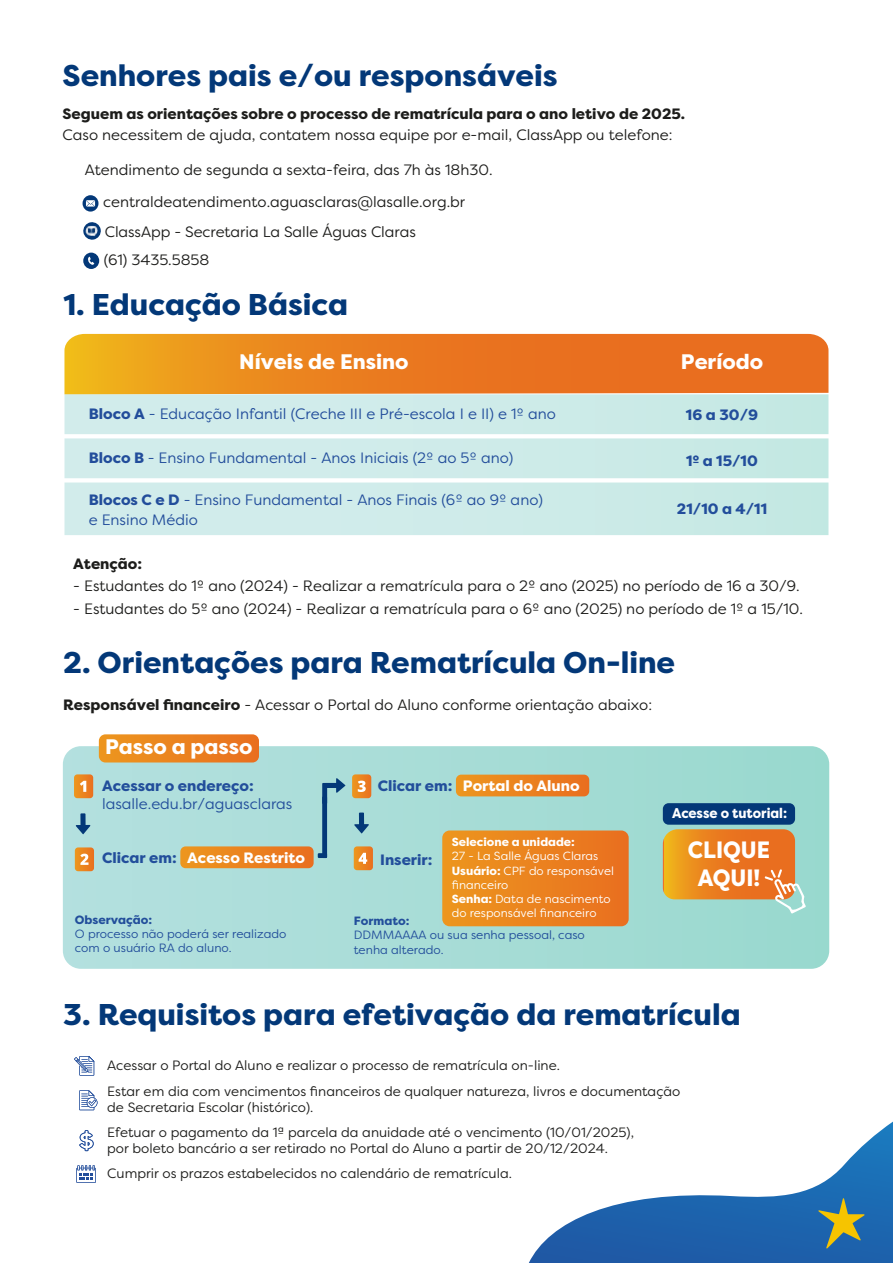
<style>
.page{position:relative;width:893px;height:1263px;background:#fff}
.page>*{position:absolute;margin:0;border:0;box-sizing:border-box;transform-origin:0 0}
.t1{font:800 30px "Filson Pro";color:#033878}
.t2{font:800 23.55px/28.3px "Filson Pro";color:#fff;text-align:center;scale:.93 1}
.t3{font:800 21px "Filson Pro";color:#fff}
.t4{font:15px "Filson Pro";color:#1d1d1b}
.t5{font:15px/19.5px "Filson Pro";color:#224d9b}
.t6{font:800 15px "Filson Pro";color:#1d1d1b}
.t7{font:800 15px "Filson Pro";color:#fff}
.t8{font:15px "Filson Pro";color:#224e9b}
.t9{font:800 15px "Filson Pro";color:#224e9b}
.t10{font:800 15px "Filson Pro";color:#224d9b}
.t11{font:800 14.1px "Filson Pro";color:#fff;scale:.93 1}
.t12{font:13.5px/26.4px "Filson Pro";color:#1d1d1b}
.t13{font:12px/14.4px "Filson Pro";color:#224e9b}
.t14{font:800 12px "Filson Pro";color:#224e9b}
.t15{font:11.85px/14.1px "Filson Pro";color:#fff}
.t16{font:800 11.85px "Filson Pro";color:#fff}
.s1{font-weight:800}
.s2{color:#224e9b}
</style>
<div class="page">
<div style="left:63px;top:746px;width:766px;height:223px;background:linear-gradient(to right,#b5e0de,#9ad8cd);border-radius:18px"></div>
<svg style="left:83px;top:253px;width:16px;height:16px"></svg>
<svg style="left:83px;top:195px;width:15px;height:17px"></svg>
<svg style="left:99px;top:734px;width:160px;height:28px;background:#ea8423"></svg>
<svg style="left:456px;top:775px;width:133px;height:21px;background:#ea831f"></svg>
<svg style="left:352px;top:774px;width:19px;height:24px"></svg>
<svg style="left:442px;top:830px;width:187px;height:96px;background:#ea8320"></svg>
<svg style="left:354px;top:846px;width:19px;height:24px"></svg>
<svg style="left:74px;top:774px;width:19px;height:24px"></svg>
<svg style="left:180px;top:846px;width:134px;height:22px;background:#e88524"></svg>
<svg style="left:75px;top:847px;width:19px;height:24px"></svg>
<svg style="left:76px;top:1165px;width:20px;height:18px"></svg>
<svg style="left:76px;top:813px;width:15px;height:21px"></svg>
<svg style="left:354px;top:812px;width:15px;height:21px"></svg>
<svg style="left:529px;top:1121px;width:364px;height:142px"></svg>
<svg style="left:818px;top:1198px;width:46px;height:50px;background:#638475"></svg>
<svg style="left:322px;top:778px;width:23px;height:26px"></svg>
<div style="left:322px;top:796px;width:5px;height:62px;background:#033878"></div>
<div style="left:318px;top:853px;width:9px;height:5px;background:#033878"></div>
<svg style="left:83px;top:222px;width:18px;height:18px"></svg>
<div style="left:663px;top:803px;width:132px;height:22px;background:#033878;border-radius:6px"></div>
<svg style="left:663px;top:829px;width:143px;height:85px;background:#d8984e"></svg>
<svg style="left:64px;top:334px;width:764px;height:60px;background:#ea8120"></svg>
<svg style="left:64px;top:394px;width:764px;height:141px;background:#d0ece9"></svg>
<svg style="left:74px;top:1056px;width:20px;height:19px"></svg>
<svg style="left:79px;top:1090px;width:18px;height:20px"></svg>
<svg style="left:79px;top:1130px;width:15px;height:21px"></svg>
<h1 class="t1" style="left:63px;top:57px;width:497px">Senhores pais e/ou responsáveis</h1>
<p class="t6" style="left:63px;top:105px;width:624px">Seguem as orientações sobre o processo de rematrícula para o ano letivo de 2025.</p>
<p class="t4" style="left:63px;top:125px;width:611px">Caso necessitem de ajuda, contatem nossa equipe por e-mail, ClassApp ou telefone:</p>
<p class="t4" style="left:85px;top:160px;width:409px">Atendimento de segunda a sexta-feira, das 7h às 18h30.</p>
<p class="t4" style="left:103px;top:192px;width:363px">centraldeatendimento.aguasclaras@lasalle.org.br</p>
<p class="t4" style="left:105px;top:222px;width:313px">ClassApp - Secretaria La Salle Águas Claras</p>
<p class="t4" style="left:104px;top:250px;width:107px">(61) 3435.5858</p>
<h1 class="t1" style="left:63px;top:286px;width:286px">1. Educação Básica</h1>
<h3 class="t3" style="left:239px;top:348px;width:171px">Níveis de Ensino</h3>
<h3 class="t3" style="left:681px;top:349px;width:84px">Período</h3>
<p class="t5" style="left:89px;top:403px;width:469px"><span class="s1">Bloco A</span> - Educação Infantil (Creche III e Pré-escola I e II) e 1º ano</p>
<p class="t5" style="left:89px;top:448px;width:426px"><span class="s1">Bloco B</span> - Ensino Fundamental - Anos Iniciais (2º ao 5º ano)</p>
<p class="t5" style="left:89px;top:490px;width:456px"><span class="s1">Blocos C e D</span> - Ensino Fundamental - Anos Finais (6º ao 9º ano) e Ensino Médio</p>
<p class="t10" style="left:686px;top:405px;width:74px">16 a 30/9</p>
<p class="t10" style="left:686px;top:451px;width:73px">1º a 15/10</p>
<p class="t10" style="left:677px;top:500px;width:92px">21/10 a 4/11</p>
<p class="t6" style="left:73px;top:554px;width:70px">Atenção:</p>
<p class="t4" style="left:73px;top:576px;width:728px">- Estudantes do 1º ano (2024) - Realizar a rematrícula para o 2º ano (2025) no período de 16 a 30/9.</p>
<p class="t4" style="left:73px;top:599px;width:731px">- Estudantes do 5º ano (2024) - Realizar a rematrícula para o 6º ano (2025) no período de 1º a 15/10.</p>
<h1 class="t1" style="left:63px;top:644px;width:613px">2. Orientações para Rematrícula On-line</h1>
<p class="t4" style="left:63px;top:695px;width:590px"><span class="s1">Responsável financeiro</span> - Acessar o Portal do Aluno conforme orientação abaixo:</p>
<h3 class="t3" style="left:105px;top:733px;width:149px">Passo a passo</h3>
<p class="t9" style="left:102px;top:777px;width:153px">Acessar o endereço:</p>
<p class="t8" style="left:102px;top:794px;width:192px">lasalle.edu.br/aguasclaras</p>
<p class="t7" style="left:102px;top:848px;width:205px"><span class="s2">Clicar em:</span> Acesso Restrito</p>
<p class="t14" style="left:75px;top:912px;width:79px">Observação:</p>
<p class="t13" style="left:75px;top:926px;width:213px">O processo não poderá ser realizado com o usuário RA do aluno.</p>
<p class="t7" style="left:378px;top:776px;width:203px"><span class="s2">Clicar em:</span> Portal do Aluno</p>
<p class="t16" style="left:452px;top:835px;width:125px">Selecione a unidade:</p>
<p class="t15" style="left:452px;top:849px;width:164px">27 - La Salle Águas Claras<br><span class="s1">Usuário:</span> CPF do responsável financeiro<br><span class="s1">Senha:</span> Data de nascimento do responsável financeiro</p>
<p class="t9" style="left:380px;top:850px;width:54px">Inserir:</p>
<p class="t14" style="left:354px;top:913px;width:57px">Formato:</p>
<p class="t13" style="left:354px;top:928px;width:233px">DDMMAAAA ou sua senha pessoal, caso tenha alterado.</p>
<p class="t11" style="left:672px;top:804px;width:125px">Acesse o tutorial:</p>
<h2 class="t2" style="left:688px;top:836px;width:90px">CLIQUE<br>AQUI!</h2>
<h1 class="t1" style="left:63px;top:995px;width:679px">3. Requisitos para efetivação da rematrícula</h1>
<p class="t12" style="left:107px;top:1051px;width:575px">Acessar o Portal do Aluno e realizar o processo de rematrícula on-line.<br>Estar em dia com vencimentos financeiros de qualquer natureza, livros e documentação</p>
<p class="t12" style="left:107px;top:1095px;width:528px;line-height:24.2px">de Secretaria Escolar (histórico).<br>Efetuar o pagamento da 1ª parcela da anuidade até o vencimento (10/01/2025),</p>
<p class="t12" style="left:107px;top:1134px;width:502px">por boleto bancário a ser retirado no Portal do Aluno a partir de 20/12/2024.</p>
<p class="t12" style="left:107px;top:1160px;width:406px">Cumprir os prazos estabelecidos no calendário de rematrícula.</p>
</div>
